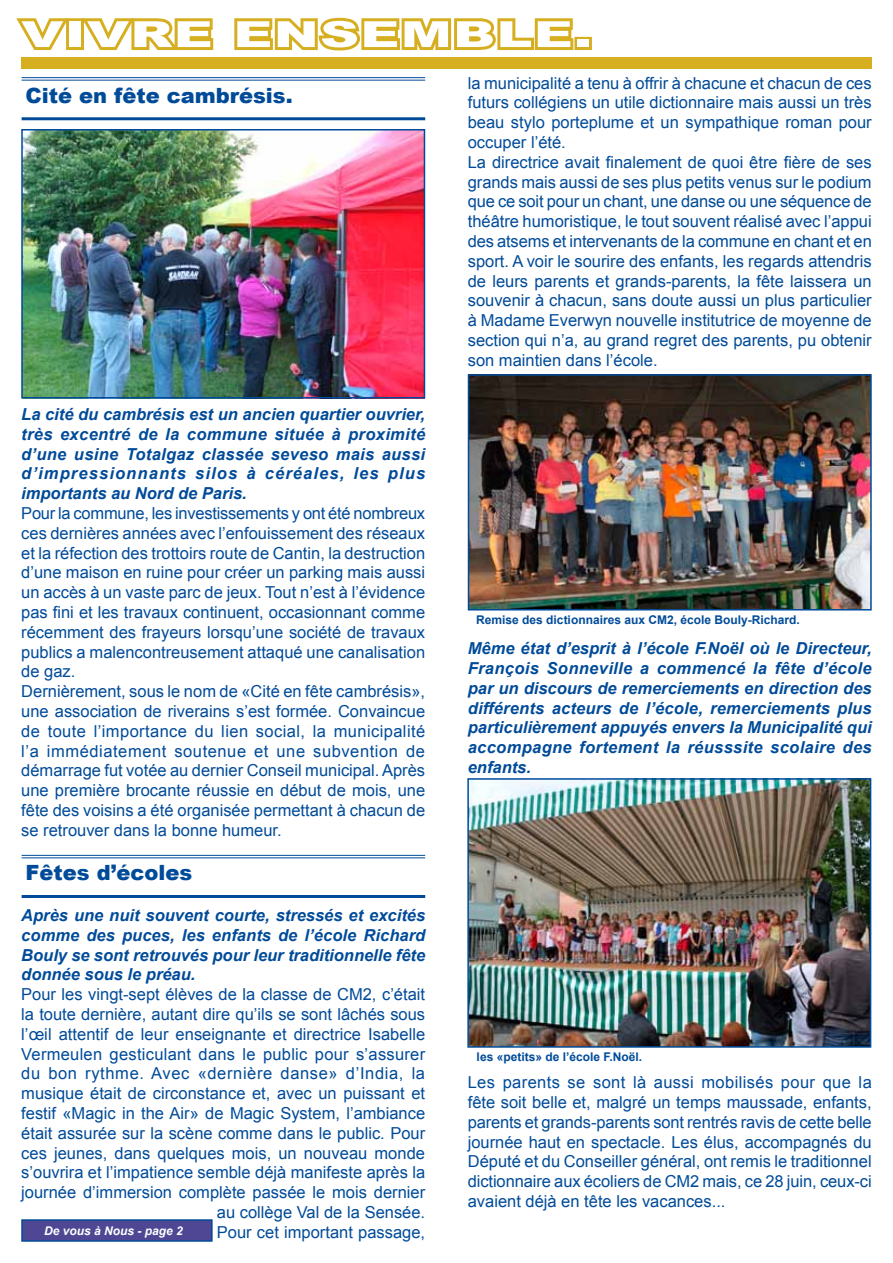
<style>
.page{position:relative;width:893px;height:1263px;background:#fff}
.page>*{position:absolute;margin:0;border:0;box-sizing:border-box;transform-origin:0 0}
.t1{font:900 36px "Arial";letter-spacing:.025em;color:#fff;scale:1.5 1}
.t2{font:900 21px "Arial";color:#004b99}
.t3{font:16.5px/19.8px "Arial";color:#004b99}
.t4{font:italic 700 16.5px/19.8px "Arial";color:#004b99;text-align:justify}
.t5{font:700 12px "Arial";color:#004b99}
.t6{font:italic 700 12px "Arial";color:#fff}
</style>
<div class="page">
<svg style="left:16px;top:18px;width:198px;height:33px"></svg>
<svg style="left:234px;top:17px;width:342px;height:34px"></svg>
<div style="left:574px;top:37px;width:18px;height:13px;border:6px solid #d6af21"></div>
<div style="left:21px;top:57px;width:851px;height:12px;background:#d6af21"></div>
<div style="left:22px;top:1220px;width:190px;height:21px;background:#4f4794"></div>
<div style="left:21px;top:1219px;width:192px;height:23px;border:2px solid #004b99"></div>
<hr style="left:22px;top:77px;width:403px;height:1px;background:#004b99">
<hr style="left:22px;top:80px;width:403px;height:1px;background:#004b99">
<hr style="left:22px;top:117px;width:403px;height:3px;background:#004b99">
<img style="left:24px;top:132px;width:398px;height:263px">
<div style="left:21px;top:129px;width:404px;height:269px;border:2px solid #004b99"></div>
<hr style="left:22px;top:855px;width:403px;height:1px;background:#004b99">
<hr style="left:22px;top:857px;width:403px;height:1px;background:#004b99">
<hr style="left:22px;top:895px;width:403px;height:3px;background:#004b99">
<img style="left:471px;top:377px;width:398px;height:230px">
<div style="left:468px;top:374px;width:404px;height:236px;border:2px solid #004b99"></div>
<img style="left:470px;top:781px;width:398px;height:264px">
<div style="left:467px;top:778px;width:404px;height:270px;border:2px solid #004b99"></div>
<h1 class="t1" style="left:21px;top:8px;width:382px">VIVRE ENSEMBLE.</h1>
<p class="t2" style="left:26px;top:80px;width:269px">Cité en fête cambrésis.</p>
<p class="t4" style="left:21px;top:405px;width:405px">La cité du cambrésis est un ancien quartier ouvrier, très excentré de la commune située à proximité d’une usine Totalgaz classée seveso mais aussi d’impressionnants silos à céréales, les plus importants au Nord de Paris.</p>
<p class="t3" style="left:21px;top:503px;width:406px">Pour la commune, les investissements y ont été nombreux ces dernières années avec l’enfouissement des réseaux et la réfection des trottoirs route de Cantin, la destruction d’une maison en ruine pour créer un parking mais aussi un accès à un vaste parc de jeux. Tout n’est à l’évidence pas fini et les travaux continuent, occasionnant comme récemment des frayeurs lorsqu’une société de travaux publics a malencontreusement attaqué une canalisation de gaz.<br>Dernièrement, sous le nom de «Cité en fête cambrésis», une association de riverains s’est formée. Convaincue de toute l’importance du lien social, la municipalité l’a immédiatement soutenue et une subvention de démarrage fut votée au dernier Conseil municipal. Après une première brocante réussie en début de mois, une fête des voisins a été organisée permettant à chacun de se retrouver dans la bonne humeur.</p>
<p class="t2" style="left:26px;top:858px;width:168px">Fêtes d’écoles</p>
<p class="t4" style="left:21px;top:906px;width:406px">Après une nuit souvent courte, stressés et excités comme des puces, les enfants de l’école Richard Bouly se sont retrouvés pour leur traditionnelle fête donnée sous le préau.</p>
<p class="t3" style="left:21px;top:985px;width:405px;text-align:right">Pour les vingt-sept élèves de la classe de CM2, c’était la toute dernière, autant dire qu’ils se sont lâchés sous l’œil attentif de leur enseignante et directrice Isabelle Vermeulen gesticulant dans le public pour s’assurer du bon rythme. Avec «dernière danse» d’India, la musique était de circonstance et, avec un puissant et festif «Magic in the Air» de Magic System, l’ambiance était assurée sur la scène comme dans le public. Pour ces jeunes, dans quelques mois, un nouveau monde s’ouvrira et l’impatience semble déjà manifeste après la journée d’immersion complète passée le mois dernier au collège Val de la Sensée.<br>Pour cet important passage,</p>
<p class="t6" style="left:44px;top:1223px;width:140px">De vous à Nous - page 2</p>
<p class="t3" style="left:468px;top:73px;width:406px">la municipalité a tenu à offrir à chacune et chacun de ces futurs collégiens un utile dictionnaire mais aussi un très beau stylo porteplume et un sympathique roman pour occuper l’été.<br>La directrice avait finalement de quoi être fière de ses grands mais aussi de ses plus petits venus sur le podium que ce soit pour un chant, une danse ou une séquence de théâtre humoristique, le tout souvent réalisé avec l’appui des atsems et intervenants de la commune en chant et en sport. A voir le sourire des enfants, les regards attendris de leurs parents et grands-parents, la fête laissera un souvenir à chacun, sans doute aussi un plus particulier à Madame Everwyn nouvelle institutrice de moyenne de section qui n’a, au grand regret des parents, pu obtenir son maintien dans l’école.</p>
<p class="t5" style="left:476px;top:612px;width:325px">Remise des dictionnaires aux CM2, école Bouly-Richard.</p>
<p class="t4" style="left:468px;top:639px;width:405px">Même état d’esprit à l’école F.Noël où le Directeur, François Sonneville a commencé la fête d’école par un discours de remerciements en direction des différents acteurs de l’école, remerciements plus particulièrement appuyés envers la Municipalité qui accompagne fortement la réusssite scolaire des enfants.</p>
<p class="t5" style="left:477px;top:1048px;width:167px">les «petits» de l’école F.Noël.</p>
<p class="t3" style="left:468px;top:1073px;width:406px;text-align:justify">Les parents se sont là aussi mobilisés pour que la fête soit belle et, malgré un temps maussade, enfants, parents et grands-parents sont rentrés ravis de cette belle journée haut en spectacle. Les élus, accompagnés du Député et du Conseiller général, ont remis le traditionnel dictionnaire aux écoliers de CM2 mais, ce 28 juin, ceux-ci avaient déjà en tête les vacances...</p>
</div>
